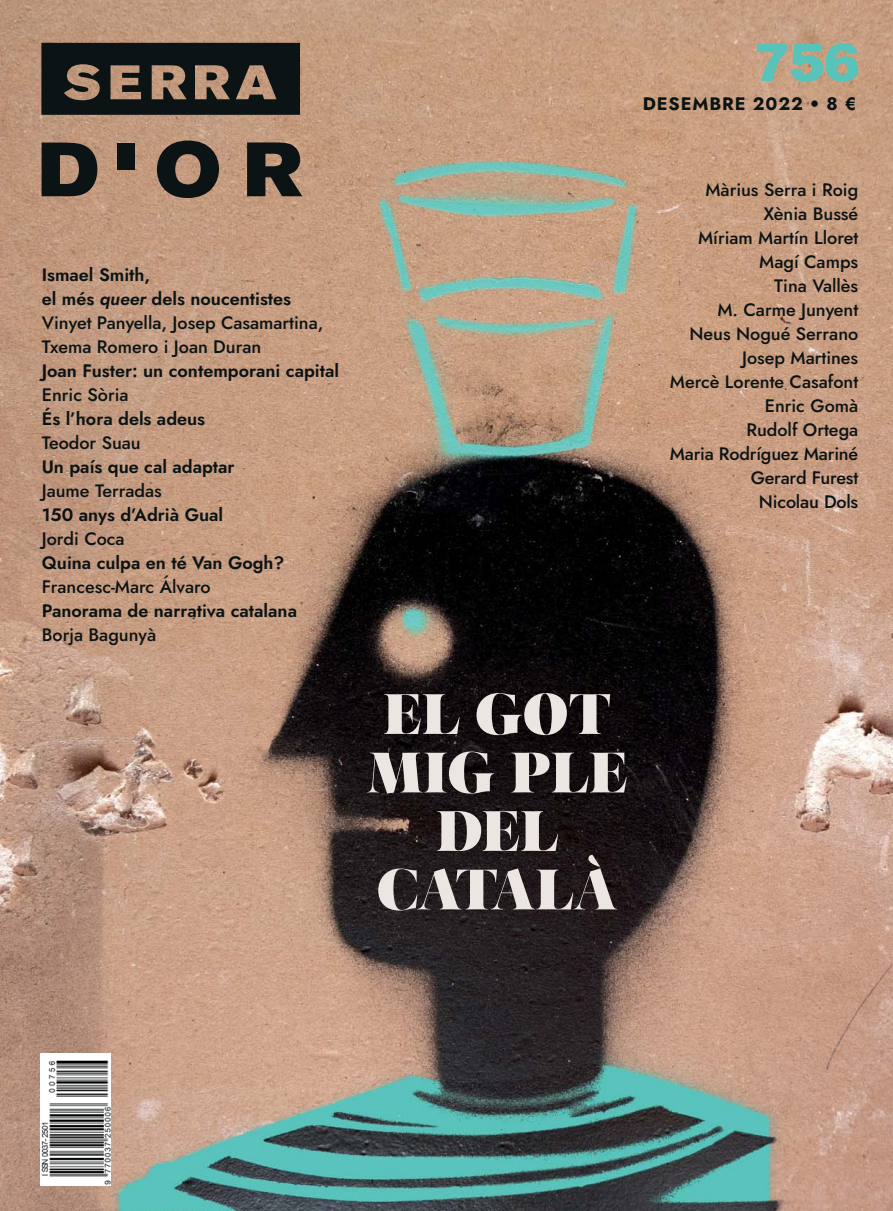
<style>
.page{position:relative;width:893px;height:1211px;background:#fff}
.page>*{position:absolute;margin:0;border:0;box-sizing:border-box;transform-origin:0 0}
.t1{font:57px/58.5px "Salome";color:#ece6e2;text-align:center}
.t2{font:54px "Akzidenz Grotesk BQ Super";color:#58c3ba}
.t3{font:500 18px/24px "Jost";color:#0c1314;text-align:right}
.t4{font:600 18px "Jost";color:#0c1314}
.t5{font:700 18px "Jost";letter-spacing:.05em;color:#0c1314}
.s1{font-weight:600}
.s2{font-weight:600;font-style:italic}
.s3{font-family:"Avenir";font-weight:900}
</style>
<div class="page">
<img style="left:0;top:0;width:892px;height:1211px">
<svg style="left:41px;top:43px;width:259px;height:72px;background:#35312b"></svg>
<svg style="left:42px;top:143px;width:55px;height:53px;background:#38332d"></svg>
<svg style="left:157px;top:141px;width:62px;height:57px;background:#4e443a"></svg>
<svg style="left:247px;top:142px;width:55px;height:54px;background:#39352e"></svg>
<div style="left:117px;top:143px;width:18px;height:27px;background:#0c1314"></div>
<img style="left:41px;top:1054px;width:70px;height:132px">
<p class="t3" style="left:42px;top:263px;width:283px;text-align:left"><span class="s1">Ismael Smith,<br>el més</span> <span class="s2">queer</span> <span class="s1">dels noucentistes<br></span>Vinyet Panyella, Josep Casamartina,<br>Txema Romero i Joan Duran</p>
<p class="t4" style="left:42px;top:358px;width:299px">Joan Fuster: un contemporani capital</p>
<p class="t3" style="left:42px;top:383px;width:88px">Enric Sòria</p>
<p class="t4" style="left:42px;top:406px;width:165px">És l’hora dels adeus</p>
<p class="t3" style="left:42px;top:431px;width:100px">Teodor Suau</p>
<p class="t4" style="left:42px;top:454px;width:194px">Un país que cal adaptar</p>
<p class="t3" style="left:42px;top:479px;width:121px">Jaume Terradas</p>
<p class="t4" style="left:42px;top:502px;width:183px">150 anys d’Adrià Gual</p>
<p class="t3" style="left:42px;top:527px;width:84px">Jordi Coca</p>
<p class="t4" style="left:42px;top:550px;width:244px">Quina culpa en té Van Gogh?</p>
<p class="t3" style="left:42px;top:575px;width:170px">Francesc-Marc Álvaro</p>
<p class="t4" style="left:42px;top:598px;width:257px">Panorama de narrativa catalana</p>
<p class="t3" style="left:42px;top:623px;width:116px">Borja Bagunyà</p>
<h2 class="t2" style="left:754px;top:31px;width:106px">756</h2>
<p class="t5" style="left:642px;top:90px;width:215px">DESEMBRE 2022 <span class="s3">•</span> 8 €</p>
<p class="t3" style="left:669px;top:178px;width:190px">Màrius Serra i Roig<br>Xènia Bussé<br>Míriam Martín Lloret<br>Magí Camps<br>Tina Vallès<br>M. Carme Junyent<br>Neus Nogué Serrano<br>Josep Martines<br>Mercè Lorente Casafont<br>Enric Gomà<br>Rudolf Ortega<br>Maria Rodríguez Mariné<br>Gerard Furest<br>Nicolau Dols</p>
<h1 class="t1" style="left:367px;top:693px;width:262px">EL GOT<br>MIG PLE<br>DEL<br>CATALÀ</h1>
</div>
